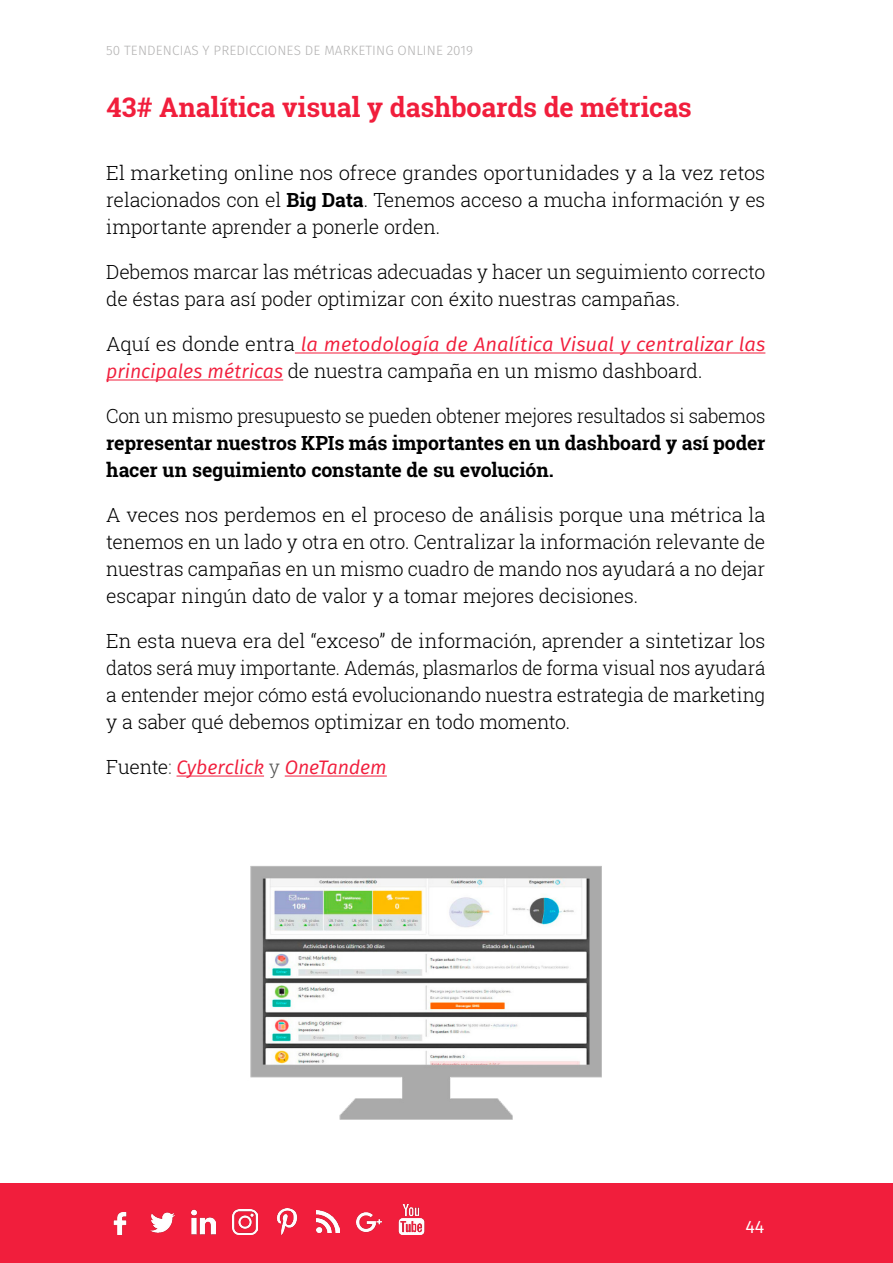
<style>
.page{position:relative;width:893px;height:1263px;background:#fff}
.page>*{position:absolute;margin:0;border:0;box-sizing:border-box;transform-origin:0 0}
.t1{font:700 27px "Roboto Slab";letter-spacing:-.005em;color:#f11e3c}
.t2{font:300 19.5px/27px "Roboto Slab";letter-spacing:-.01em;color:#000;text-align:justify}
.t3{font:700 19.5px/27px "Roboto Slab";letter-spacing:-.005em;color:#000}
.t4{font:italic 19.5px "Fira Sans";letter-spacing:-.005em;color:#f11e3c}
.t5{font:300 19.5px "Roboto Slab";letter-spacing:-.01em;color:#000;scale:.96 1}
.t6{font:18px "Fira Sans";color:#fff}
.t7{font:300 13.5px "Fira Sans";letter-spacing:.01em;color:#b3b2b2}
.s1{font-weight:700}
.s2{font-family:"Roboto Slab";font-weight:300;font-style:normal;color:#000}
.s3{font-family:"Fira Sans";font-weight:400;font-style:italic;color:#f11e3c}
.s4{font-family:"Roboto Slab";font-weight:300;font-style:normal;color:#575756}
</style>
<div class="page">
<hr style="left:295px;top:352px;width:470px;height:1px;background:#f11e3c">
<hr style="left:106px;top:379px;width:177px;height:1px;background:#f11e3c">
<hr style="left:177px;top:775px;width:87px;height:1px;background:#f11e3c">
<hr style="left:285px;top:775px;width:102px;height:1px;background:#f11e3c">
<img style="left:250px;top:866px;width:352px;height:254px">
<div style="left:0;top:1183px;width:893px;height:80px;background:#f11e3c"></div>
<img style="left:113px;top:1212px;width:14px;height:22px">
<img style="left:150px;top:1212px;width:24px;height:21px">
<img style="left:191px;top:1210px;width:25px;height:24px">
<img style="left:233px;top:1210px;width:24px;height:24px">
<img style="left:276px;top:1209px;width:22px;height:25px">
<img style="left:317px;top:1211px;width:22px;height:22px">
<img style="left:357px;top:1212px;width:24px;height:21px">
<img style="left:398px;top:1205px;width:27px;height:29px">
<p class="t7" style="left:106px;top:41px;width:368px">50 TENDENCIAS Y PREDICCIONES DE MARKETING ONLINE 2019</p>
<h1 class="t1" style="left:107px;top:89px;width:587px">43# Analítica visual y dashboards de métricas</h1>
<p class="t2" style="left:106px;top:159px;width:661px">El marketing online nos ofrece grandes oportunidades y a la vez retos relacionados con el <span class="s1">Big Data</span>. Tenemos acceso a mucha información y es importante aprender a ponerle orden.</p>
<p class="t2" style="left:106px;top:258px;width:661px">Debemos marcar las métricas adecuadas y hacer un seguimiento correcto de éstas para así poder optimizar con éxito nuestras campañas.</p>
<p class="t4" style="left:106px;top:331px;width:661px"><span class="s2">Aquí es donde entra</span> la metodología de Analítica Visual y centralizar las</p>
<p class="t2" style="left:106px;top:357px;width:598px"><span class="s3">principales métricas</span> de nuestra campaña en un mismo dashboard.</p>
<p class="t5" style="left:106px;top:403px;width:688px">Con un mismo presupuesto se pueden obtener mejores resultados si sabemos</p>
<p class="t3" style="left:106px;top:429px;width:661px">representar nuestros KPIs más importantes en un dashboard y así poder hacer un seguimiento constante de su evolución.</p>
<p class="t2" style="left:106px;top:501px;width:661px">A veces nos perdemos en el proceso de análisis porque una métrica la tenemos en un lado y otra en otro. Centralizar la información relevante de nuestras campañas en un mismo cuadro de mando nos ayudará a no dejar escapar ningún dato de valor y a tomar mejores decisiones.</p>
<p class="t2" style="left:106px;top:627px;width:661px">En esta nueva era del “exceso” de información, aprender a sintetizar los datos será muy importante. Además, plasmarlos de forma visual nos ayudará a entender mejor cómo está evolucionando nuestra estrategia de marketing y a saber qué debemos optimizar en todo momento.</p>
<p class="t4" style="left:106px;top:754px;width:282px"><span class="s2">Fuente</span><span class="s4">:</span> Cyberclick <span class="s4">y</span> OneTandem</p>
<p class="t6" style="left:745px;top:1214px;width:21px">44</p>
</div>
